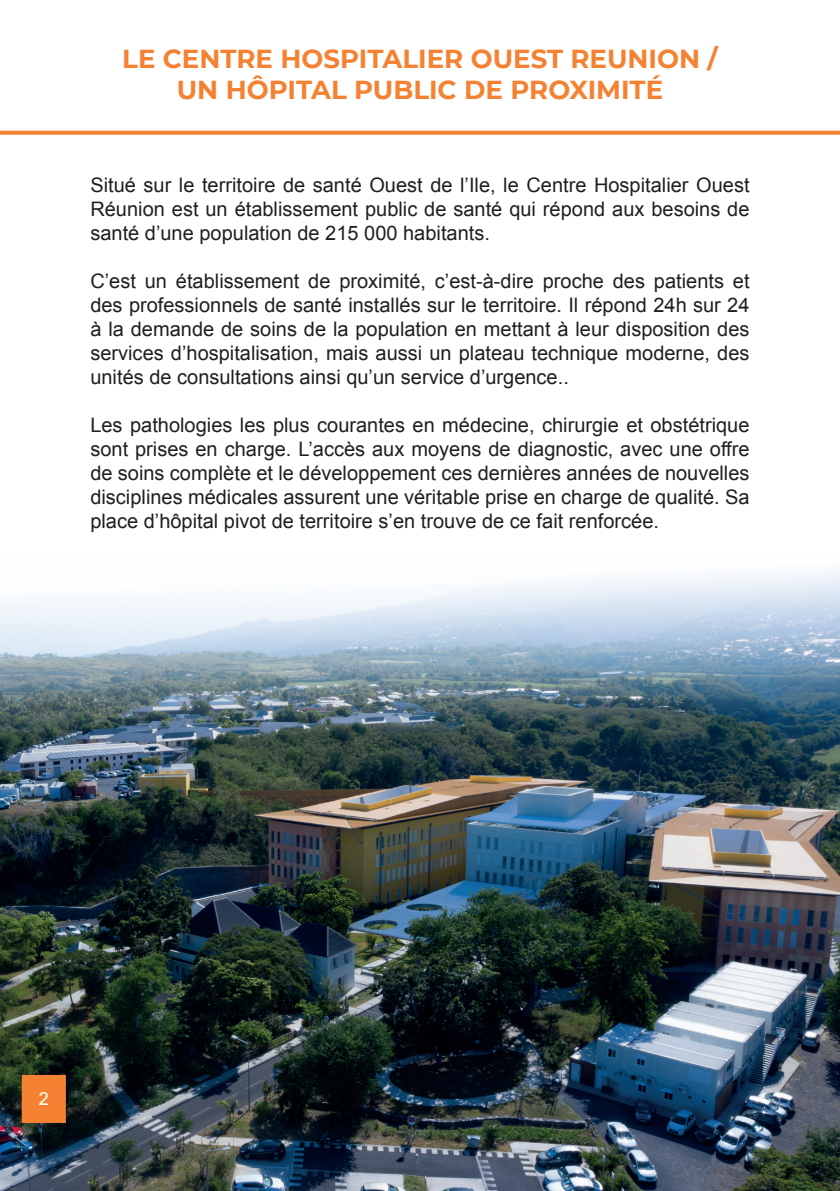
<style>
.page{position:relative;width:840px;height:1191px;background:#fff}
.page>*{position:absolute;margin:0;border:0;box-sizing:border-box;transform-origin:0 0}
.t1{font:700 26px/31.2px "Montserrat";color:#f48232;text-align:center}
.t2{font:20px/24px "Arial";color:#231f20;text-align:justify}
.t3{font:18px "Arial";color:#fff}
</style>
<div class="page">
<img style="left:0;top:572px;width:839px;height:619px">
<div style="left:23px;top:1076px;width:42px;height:46px;background:#f48232"></div>
<div style="left:22px;top:1075px;width:44px;height:48px;border:2px solid #f48232"></div>
<svg style="left:0;top:131px;width:839px;height:4px;background:#f48b41"></svg>
<h1 class="t1" style="left:122px;top:42px;width:596px">LE CENTRE HOSPITALIER OUEST REUNION /<br>UN HÔPITAL PUBLIC DE PROXIMITÉ</h1>
<p class="t2" style="left:90px;top:173px;width:660px">Situé sur le territoire de santé Ouest de l’Ile, le Centre Hospitalier Ouest Réunion est un établissement public de santé qui répond aux besoins de santé d’une population de 215 000 habitants.</p>
<p class="t2" style="left:90px;top:269px;width:660px">C’est un établissement de proximité, c’est-à-dire proche des patients et des professionnels de santé installés sur le territoire. Il répond 24h sur 24 à la demande de soins de la population en mettant à leur disposition des services d’hospitalisation, mais aussi un plateau technique moderne, des unités de consultations ainsi qu’un service d’urgence..</p>
<p class="t2" style="left:90px;top:413px;width:660px">Les pathologies les plus courantes en médecine, chirurgie et obstétrique sont prises en charge. L’accès aux moyens de diagnostic, avec une offre de soins complète et le développement ces dernières années de nouvelles disciplines médicales assurent une véritable prise en charge de qualité. Sa place d’hôpital pivot de territoire s’en trouve de ce fait renforcée.</p>
<p class="t3" style="left:39px;top:1087px;width:12px">2</p>
</div>
